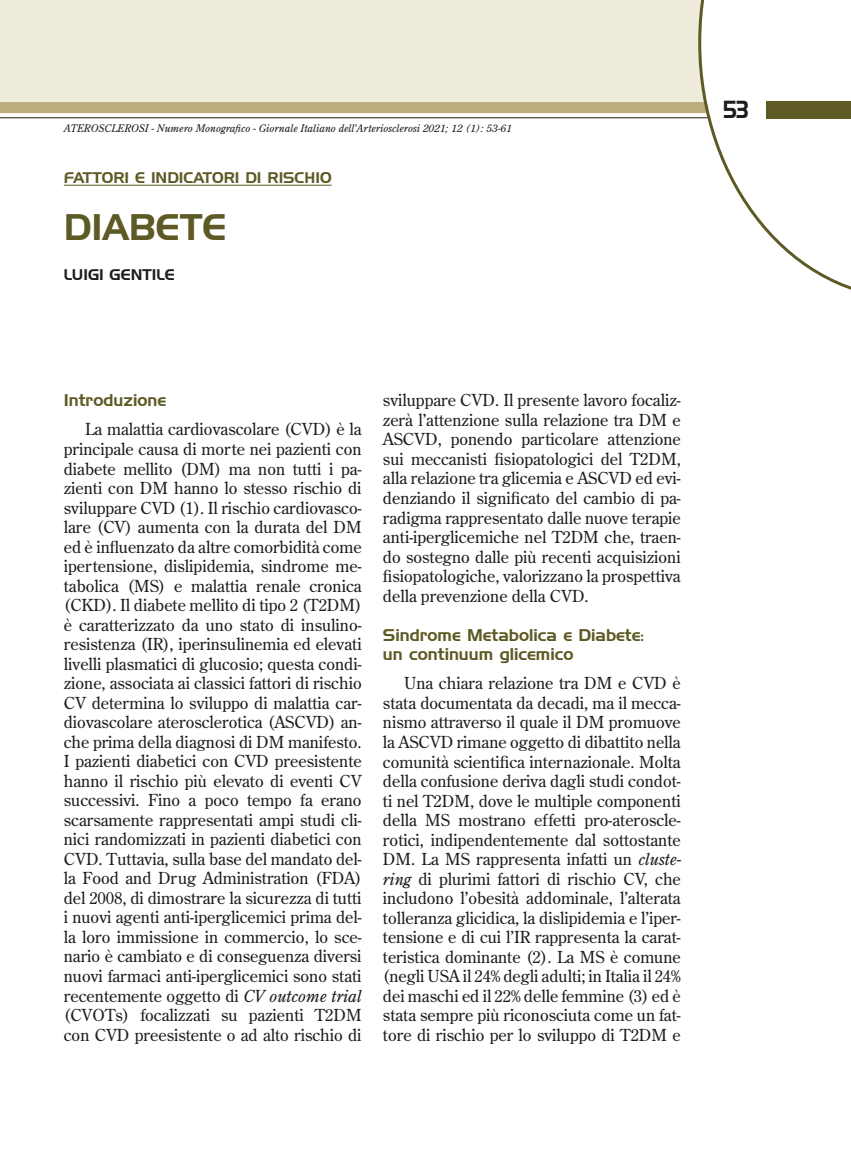
<style>
.page{position:relative;width:851px;height:1149px;background:#fff}
.page>*{position:absolute;margin:0;border:0;box-sizing:border-box;transform-origin:0 0}
.t1{font:36px "Handel Gothic BT";color:#5e5a25}
.t2{font:24px "Handel Gothic BT";color:#1d1d1b;scale:.8 1}
.t3{font:16.5px/19.5px "Century Old Style Std";color:#1d1d1b;text-align:justify}
.t4{font:16.5px/19.5px "Handel Gothic BT";color:#5e5a25}
.t5{font:15px "Handel Gothic BT";color:#5e5a25}
.t6{font:15px "Handel Gothic BT";color:#1d1d1b}
.t7{font:italic 10.5px "Century Old Style Std";color:#1d1d1b}
.s1{font-style:italic}
</style>
<div class="page">
<div style="left:0;top:0;width:850px;height:102px;background:#eeebdb"></div>
<hr style="left:0;top:117px;width:850px;height:1px;background:#1d1d1b">
<div style="left:0;top:102px;width:850px;height:11px;background:#bbae7c"></div>
<svg style="left:698px;top:0;width:152px;height:290px"></svg>
<div style="left:765px;top:101px;width:85px;height:17px;background:#5e5a25"></div>
<hr style="left:64px;top:185px;width:267px;height:1px;background:#5e5a25">
<p class="t7" style="left:64px;top:121px;width:449px">ATEROSCLEROSI - Numero Monografico - Giornale Italiano dell’Arteriosclerosi 2021; 12 (1): 53-61</p>
<p class="t5" style="left:64px;top:168px;width:269px">FATTORI E INDICATORI DI RISCHIO</p>
<h1 class="t1" style="left:64px;top:205px;width:164px">DIABETE</h1>
<p class="t6" style="left:64px;top:265px;width:113px">LUIGI GENTILE</p>
<h2 class="t2" style="left:723px;top:95px;width:33px">53</h2>
<p class="t4" style="left:64px;top:390px;width:104px">Introduzione</p>
<p class="t3" style="left:64px;top:419px;width:299px;text-indent:21px">La malattia cardiovascolare (CVD) è la principale causa di morte nei pazienti con diabete mellito (DM) ma non tutti i pa&shy;zienti con DM hanno lo stesso rischio di sviluppare CVD (1). Il rischio cardiovasco&shy;lare (CV) aumenta con la durata del DM ed è influenzato da altre comorbidità come ipertensione, dislipidemia, sindrome me&shy;tabolica (MS) e malattia renale cronica (CKD). Il diabete mellito di tipo 2 (T2DM) è caratterizzato da uno stato di insulino&shy;resistenza (IR), iperinsulinemia ed elevati livelli plasmatici di glucosio; questa condi&shy;zione, associata ai classici fattori di rischio CV determina lo sviluppo di malattia car&shy;diovascolare aterosclerotica (ASCVD) an&shy;che prima della diagnosi di DM manifesto.<br>I pazienti diabetici con CVD preesistente hanno il rischio più elevato di eventi CV successivi. Fino a poco tempo fa erano scarsamente rappresentati ampi studi cli&shy;nici randomizzati in pazienti diabetici con CVD. Tuttavia, sulla base del mandato del&shy;la Food and Drug Administration (FDA) del 2008, di dimostrare la sicurezza di tutti i nuovi agenti anti-iperglicemici prima del&shy;la loro immissione in commercio, lo sce&shy;nario è cambiato e di conseguenza diversi nuovi farmaci anti-iperglicemici sono stati recentemente oggetto di <span class="s1">CV outcome trial </span>(CVOTs) focalizzati su pazienti T2DM con CVD preesistente o ad alto rischio di</p>
<p class="t3" style="left:383px;top:390px;width:299px">sviluppare CVD. Il presente lavoro focaliz&shy;zerà l’attenzione sulla relazione tra DM e ASCVD, ponendo particolare attenzione sui meccanisti fisiopatologici del T2DM, alla relazione tra glicemia e ASCVD ed evi&shy;denziando il significato del cambio di pa&shy;radigma rappresentato dalle nuove terapie anti-iperglicemiche nel T2DM che, traen&shy;do sostegno dalle più recenti acquisizioni fisiopatologiche, valorizzano la prospettiva della prevenzione della CVD.</p>
<p class="t4" style="left:383px;top:624px;width:262px">Sindrome Metabolica e Diabete: un continuum glicemico</p>
<p class="t3" style="left:383px;top:673px;width:300px;text-indent:21px">Una chiara relazione tra DM e CVD è stata documentata da decadi, ma il mecca&shy;nismo attraverso il quale il DM promuove la ASCVD rimane oggetto di dibattito nella comunità scientifica internazionale. Molta della confusione deriva dagli studi condot&shy;ti nel T2DM, dove le multiple componenti della MS mostrano effetti pro-ateroscle&shy;rotici, indipendentemente dal sottostante DM. La MS rappresenta infatti un <span class="s1">cluste&shy;ring</span> di plurimi fattori di rischio CV, che includono l’obesità addominale, l’alterata tolleranza glicidica, la dislipidemia e l’iper&shy;tensione e di cui l’IR rappresenta la carat&shy;teristica dominante (2). La MS è comune (negli USA il 24% degli adulti; in Italia il 24% dei maschi ed il 22% delle femmine (3) ed è stata sempre più riconosciuta come un fat&shy;tore di rischio per lo sviluppo di T2DM e</p>
</div>
